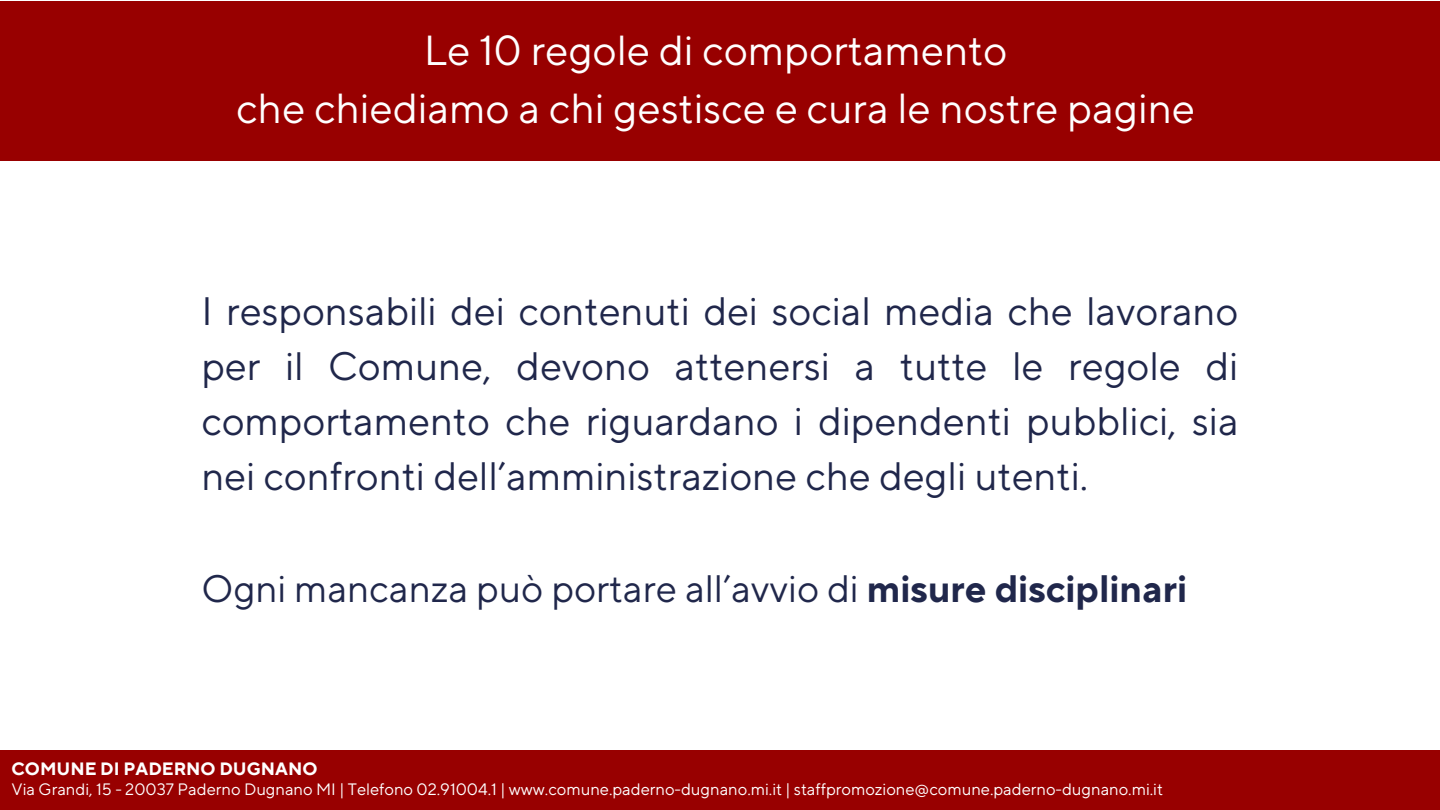
<style>
.page{position:relative;width:1440px;height:810px;background:#fff}
.page>*{position:absolute;margin:0;border:0;box-sizing:border-box;transform-origin:0 0}
.t1{font:41.8px "TT Norms Pro";color:#fff}
.t2{font:39.5px/54.8px "TT Norms Pro";color:#20274b;text-align:justify}
.t3{font:38.1px "TT Norms Pro";color:#20274b}
.t4{font:700 17.8px "TT Norms Pro";color:#fff}
.t5{font:16.5px "TT Norms Pro";color:#fff}
.s1{font-weight:700}
</style>
<div class="page">
<div style="left:0;top:750px;width:1440px;height:60px;background:#980000"></div>
<div style="left:0;top:1px;width:1440px;height:160px;background:#980000"></div>
<p class="t1" style="left:424px;top:26px;width:585px">Le 10 regole di comportamento</p>
<p class="t1" style="left:236px;top:83px;width:960px">che chiediamo a chi gestisce e cura le nostre pagine</p>
<p class="t2" style="left:201px;top:286px;width:1039px">I responsabili dei contenuti dei social media che lavorano per il Comune, devono attenersi a tutte le regole di comportamento che riguardano i dipendenti pubblici, sia nei confronti dell’amministrazione che degli utenti.</p>
<p class="t3" style="left:201px;top:566px;width:988px">Ogni mancanza può portare all’avvio di <span class="s1">misure disciplinari</span></p>
<p class="t4" style="left:12px;top:758px;width:307px">COMUNE DI PADERNO DUGNANO</p>
<p class="t5" style="left:12px;top:780px;width:1153px">Via Grandi, 15 - 20037 Paderno Dugnano MI | Telefono 02.91004.1 | www.comune.paderno-dugnano.mi.it | staffpromozione@comune.paderno-dugnano.mi.it</p>
</div>
